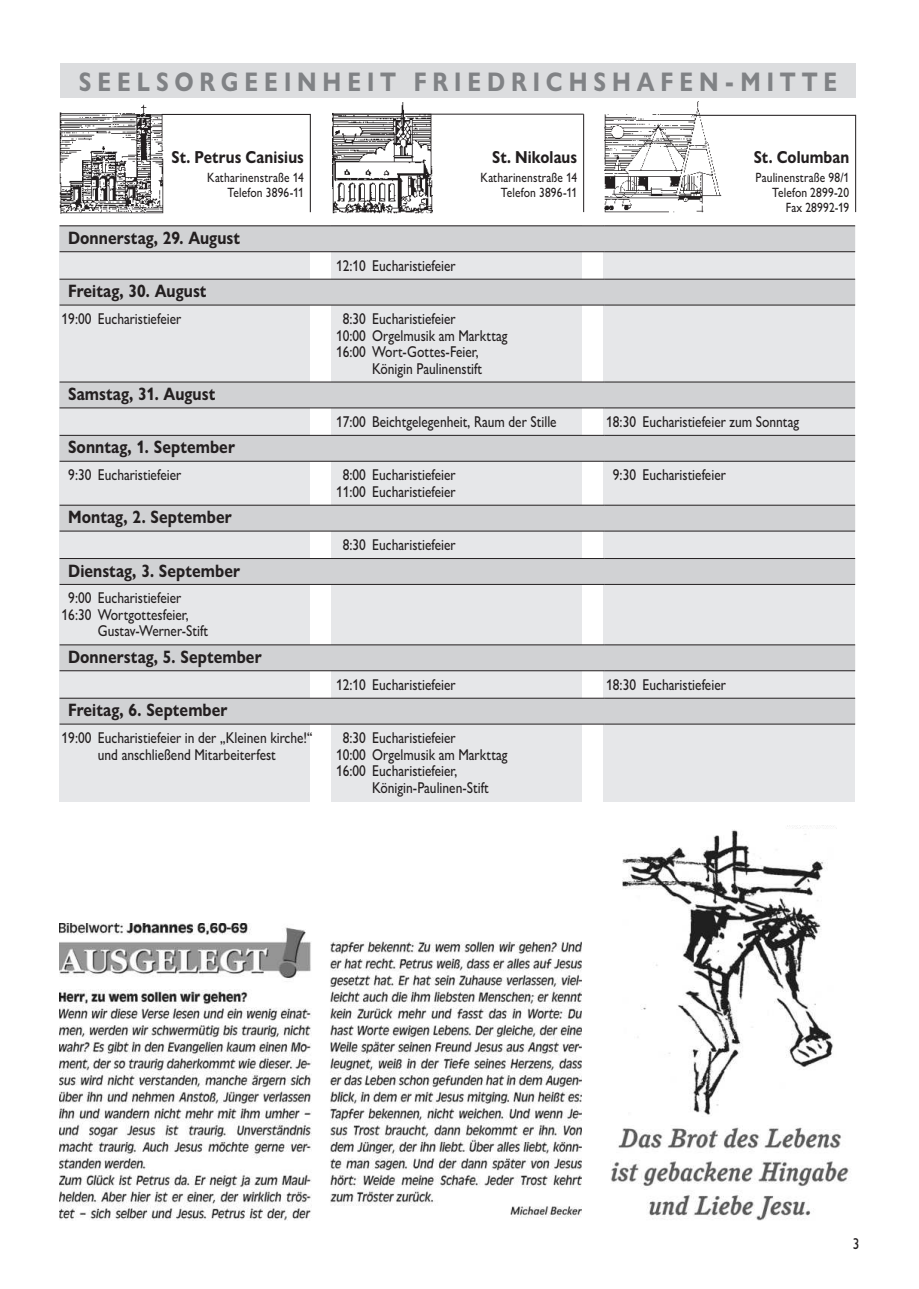
<style>
.page{position:relative;width:919px;height:1289px;background:#fff}
.page>*{position:absolute;margin:0;border:0;box-sizing:border-box;transform-origin:0 0}
.t1{font:700 27px "Gill Sans Nova";letter-spacing:.255em;color:#808285;scale:.85 1}
.t2{font:700 18px "Gill Sans Nova";letter-spacing:.005em;color:#231f20;scale:.85 1}
.t3{font:700 17.4px "Gill Sans Nova";letter-spacing:.005em;color:#231f20;scale:.85 1}
.t4{font:500 15.75px/16.5px "Gill Sans Nova";color:#231f20;text-align:center;scale:.85 1}
.t5{font:500 13.5px/15px "Gill Sans Nova";letter-spacing:.015em;color:#231f20;text-align:right;scale:.85 1}
</style>
<div class="page">
<div style="left:60px;top:225px;width:250px;height:576px;background:#e6e7e9"></div>
<div style="left:603px;top:225px;width:252px;height:576px;background:#e6e7e9"></div>
<div style="left:331px;top:225px;width:251px;height:576px;background:#e6e7e9"></div>
<hr style="left:162px;top:114px;width:148px;height:1px;background:#231f20">
<img style="left:60px;top:105px;width:104px;height:108px">
<hr style="left:310px;top:114px;width:1px;height:98px;background:#231f20">
<hr style="left:332px;top:114px;width:251px;height:1px;background:#231f20">
<hr style="left:583px;top:114px;width:1px;height:98px;background:#231f20">
<img style="left:332px;top:102px;width:101px;height:111px">
<img style="left:605px;top:102px;width:116px;height:110px">
<hr style="left:695px;top:115px;width:160px;height:1px;background:#231f20">
<hr style="left:855px;top:115px;width:1px;height:97px;background:#231f20">
<div style="left:60px;top:64px;width:795px;height:34px;background:#dcdddf"></div>
<svg style="left:60px;top:226px;width:795px;height:497px"></svg>
<hr style="left:60px;top:251px;width:274px;height:1px;background:#231f20">
<hr style="left:334px;top:251px;width:270px;height:1px;background:#231f20">
<hr style="left:604px;top:251px;width:251px;height:1px;background:#231f20">
<hr style="left:60px;top:305px;width:274px;height:1px;background:#231f20">
<hr style="left:334px;top:305px;width:270px;height:1px;background:#231f20">
<hr style="left:604px;top:305px;width:251px;height:1px;background:#231f20">
<hr style="left:60px;top:407px;width:274px;height:1px;background:#231f20">
<hr style="left:334px;top:407px;width:270px;height:1px;background:#231f20">
<hr style="left:604px;top:407px;width:251px;height:1px;background:#231f20">
<hr style="left:60px;top:461px;width:274px;height:1px;background:#231f20">
<hr style="left:334px;top:461px;width:270px;height:1px;background:#231f20">
<hr style="left:604px;top:461px;width:251px;height:1px;background:#231f20">
<hr style="left:60px;top:530px;width:274px;height:1px;background:#231f20">
<hr style="left:334px;top:530px;width:270px;height:1px;background:#231f20">
<hr style="left:604px;top:530px;width:251px;height:1px;background:#231f20">
<hr style="left:60px;top:584px;width:274px;height:1px;background:#231f20">
<hr style="left:334px;top:584px;width:270px;height:1px;background:#231f20">
<hr style="left:604px;top:584px;width:251px;height:1px;background:#231f20">
<hr style="left:60px;top:670px;width:274px;height:1px;background:#231f20">
<hr style="left:334px;top:670px;width:270px;height:1px;background:#231f20">
<hr style="left:604px;top:670px;width:251px;height:1px;background:#231f20">
<hr style="left:60px;top:723px;width:274px;height:1px;background:#231f20">
<hr style="left:334px;top:723px;width:270px;height:1px;background:#231f20">
<hr style="left:604px;top:723px;width:251px;height:1px;background:#231f20">
<hr style="left:60px;top:225px;width:274px;height:1px;background:#231f20">
<hr style="left:334px;top:225px;width:270px;height:1px;background:#231f20">
<hr style="left:604px;top:225px;width:251px;height:1px;background:#231f20">
<hr style="left:60px;top:279px;width:274px;height:1px;background:#231f20">
<hr style="left:334px;top:279px;width:270px;height:1px;background:#231f20">
<hr style="left:604px;top:279px;width:251px;height:1px;background:#231f20">
<hr style="left:60px;top:381px;width:274px;height:1px;background:#231f20">
<hr style="left:334px;top:381px;width:270px;height:1px;background:#231f20">
<hr style="left:604px;top:381px;width:251px;height:1px;background:#231f20">
<hr style="left:60px;top:435px;width:274px;height:1px;background:#231f20">
<hr style="left:334px;top:435px;width:270px;height:1px;background:#231f20">
<hr style="left:604px;top:435px;width:251px;height:1px;background:#231f20">
<hr style="left:60px;top:505px;width:274px;height:1px;background:#231f20">
<hr style="left:334px;top:505px;width:270px;height:1px;background:#231f20">
<hr style="left:604px;top:505px;width:251px;height:1px;background:#231f20">
<hr style="left:60px;top:558px;width:274px;height:1px;background:#231f20">
<hr style="left:334px;top:558px;width:270px;height:1px;background:#231f20">
<hr style="left:604px;top:558px;width:251px;height:1px;background:#231f20">
<hr style="left:60px;top:644px;width:274px;height:1px;background:#231f20">
<hr style="left:334px;top:644px;width:270px;height:1px;background:#231f20">
<hr style="left:604px;top:644px;width:251px;height:1px;background:#231f20">
<hr style="left:60px;top:697px;width:274px;height:1px;background:#231f20">
<hr style="left:334px;top:697px;width:270px;height:1px;background:#231f20">
<hr style="left:604px;top:697px;width:251px;height:1px;background:#231f20">
<img style="left:610px;top:1127px;width:239px;height:93px">
<img style="left:60px;top:923px;width:521px;height:297px">
<img style="left:622px;top:825px;width:212px;height:290px">
<h1 class="t1" style="left:79px;top:67px;width:893px">SEELSORGEEINHEIT FRIEDRICHSHAFEN-MITTE</h1>
<p class="t3" style="left:171px;top:147px;width:157px">St. Petrus Canisius</p>
<p class="t5" style="left:207px;top:170px;width:115px">Katharinenstraße 14<br>Telefon 3896-11</p>
<p class="t2" style="left:68px;top:228px;width:204px">Donnerstag, 29. August</p>
<p class="t4" style="left:336px;top:257px;width:142px">12:10 Eucharistiefeier</p>
<p class="t3" style="left:492px;top:147px;width:102px">St. Nikolaus</p>
<p class="t5" style="left:480px;top:170px;width:115px">Katharinenstraße 14<br>Telefon 3896-11</p>
<p class="t3" style="left:753px;top:147px;width:114px">St. Columban</p>
<p class="t5" style="left:755px;top:170px;width:112px">Paulinenstraße 98/1<br>Telefon 2899-20<br>Fax 28992-19</p>
<p class="t2" style="left:68px;top:281px;width:164px">Freitag, 30. August</p>
<p class="t4" style="left:62px;top:311px;width:142px">19:00 Eucharistiefeier</p>
<p class="t4" style="left:343px;top:311px;width:134px">8:30 Eucharistiefeier</p>
<p class="t4" style="left:336px;top:327px;width:203px">10:00 Orgelmusik am Markttag</p>
<p class="t4" style="left:336px;top:344px;width:169px">16:00 Wort-Gottes-Feier,</p>
<p class="t4" style="left:372px;top:360px;width:131px">Königin Paulinenstift</p>
<p class="t2" style="left:68px;top:384px;width:175px">Samstag, 31. August</p>
<p class="t4" style="left:336px;top:413px;width:261px">17:00 Beichtgelegenheit, Raum der Stille</p>
<p class="t4" style="left:606px;top:413px;width:228px">18:30 Eucharistiefeier zum Sonntag</p>
<p class="t2" style="left:68px;top:437px;width:198px">Sonntag, 1. September</p>
<p class="t4" style="left:68px;top:467px;width:134px">9:30 Eucharistiefeier</p>
<p class="t4" style="left:336px;top:467px;width:142px">8:00 Eucharistiefeier<br>11:00 Eucharistiefeier</p>
<p class="t4" style="left:613px;top:467px;width:134px">9:30 Eucharistiefeier</p>
<p class="t2" style="left:68px;top:507px;width:194px">Montag, 2. September</p>
<p class="t4" style="left:343px;top:537px;width:134px">8:30 Eucharistiefeier</p>
<p class="t2" style="left:68px;top:560px;width:204px">Dienstag, 3. September</p>
<p class="t4" style="left:68px;top:590px;width:134px">9:00 Eucharistiefeier</p>
<p class="t4" style="left:62px;top:606px;width:151px">16:30 Wortgottesfeier,</p>
<p class="t4" style="left:98px;top:623px;width:131px">Gustav-Werner-Stift</p>
<p class="t2" style="left:68px;top:647px;width:229px">Donnerstag, 5. September</p>
<p class="t4" style="left:336px;top:676px;width:142px">12:10 Eucharistiefeier</p>
<p class="t4" style="left:606px;top:676px;width:142px">18:30 Eucharistiefeier</p>
<p class="t2" style="left:68px;top:700px;width:189px">Freitag, 6. September</p>
<p class="t4" style="left:62px;top:729px;width:297px">19:00 Eucharistiefeier in der „Kleinen kirche!“ und anschließend Mitarbeiterfest</p>
<p class="t4" style="left:336px;top:729px;width:203px;text-align:left;text-indent:7px">8:30 Eucharistiefeier<br>10:00 Orgelmusik am Markttag<br>16:00 Eucharistiefeier,</p>
<p class="t4" style="left:372px;top:779px;width:138px">Königin-Paulinen-Stift</p>
<p class="t4" style="left:852px;top:1236px;width:9px">3</p>
</div>
